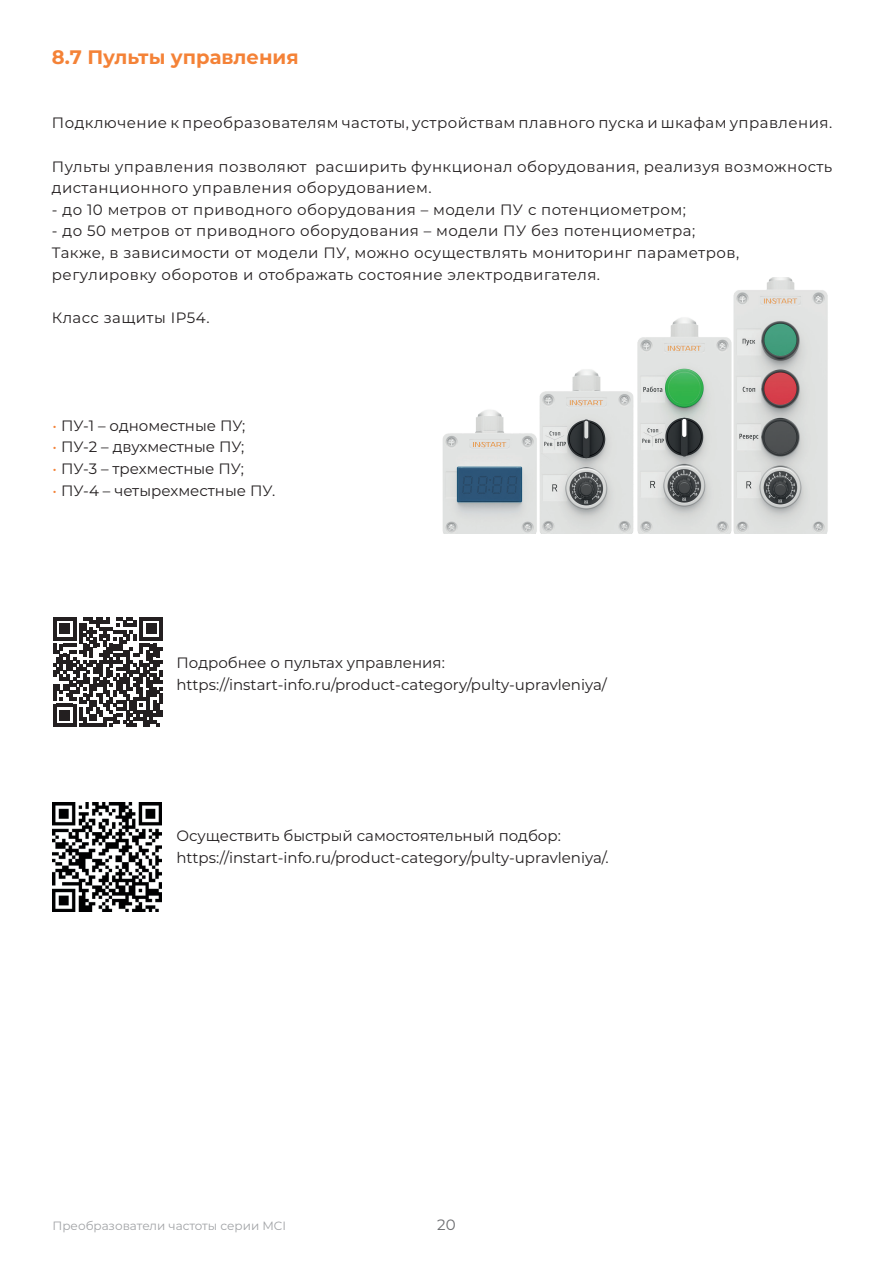
<style>
.page{position:relative;width:893px;height:1263px;background:#fff}
.page>*{position:absolute;margin:0;border:0;box-sizing:border-box;transform-origin:0 0}
.t1{font:700 19.5px "Montserrat";color:#f48237}
.t2{font:15px/21.6px "Montserrat";letter-spacing:.025em;color:#231f20}
.t3{font:15px/21.6px "Montserrat";color:#231f20}
.t4{font:15px "Montserrat";color:#6c6d70}
.t5{font:12px "Montserrat";color:#a1a3a6}
.s1{color:#f48237}
</style>
<div class="page">
<svg style="left:53px;top:617px;width:110px;height:110px"></svg>
<img style="left:53px;top:802px;width:109px;height:109px">
<img style="left:442px;top:277px;width:386px;height:256px">
<h1 class="t1" style="left:52px;top:43px;width:248px">8.7 Пульты управления</h1>
<p class="t2" style="left:52px;top:112px;width:782px">Подключение к преобразователям частоты, устройствам плавного пуска и шкафам управления.</p>
<p class="t2" style="left:52px;top:155px;width:782px">Пульты управления позволяют расширить функционал оборудования, реализуя возможность дистанционного управления оборудованием.</p>
<p class="t2" style="left:52px;top:198px;width:635px">- до 10 метров от приводного оборудования – модели ПУ с потенциометром;</p>
<p class="t2" style="left:52px;top:220px;width:689px">- до 50 метров от приводного оборудования – модели ПУ без потенциометра;<br>Также, в зависимости от модели ПУ, можно осуществлять мониторинг параметров, регулировку оборотов и отображать состояние электродвигателя.</p>
<p class="t2" style="left:52px;top:306px;width:159px">Класс защиты IP54.</p>
<p class="t3" style="left:53px;top:414px;width:194px"><span class="s1">•</span> ПУ-1 – одноместные ПУ;</p>
<p class="t3" style="left:53px;top:436px;width:193px"><span class="s1">•</span> ПУ-2 – двухместные ПУ;</p>
<p class="t3" style="left:53px;top:457px;width:193px"><span class="s1">•</span> ПУ-3 – трехместные ПУ;</p>
<p class="t3" style="left:53px;top:479px;width:224px"><span class="s1">•</span> ПУ-4 – четырехместные ПУ.</p>
<p class="t3" style="left:176px;top:652px;width:432px">Подробнее о пультах управления: https://instart-info.ru/product-category/pulty-upravleniya/</p>
<p class="t3" style="left:176px;top:825px;width:434px">Осуществить быстрый самостоятельный подбор: https://instart-info.ru/product-category/pulty-upravleniya/.</p>
<p class="t5" style="left:52px;top:1217px;width:235px">Преобразователи частоты серии MCI</p>
<p class="t4" style="left:437px;top:1214px;width:20px">20</p>
</div>
